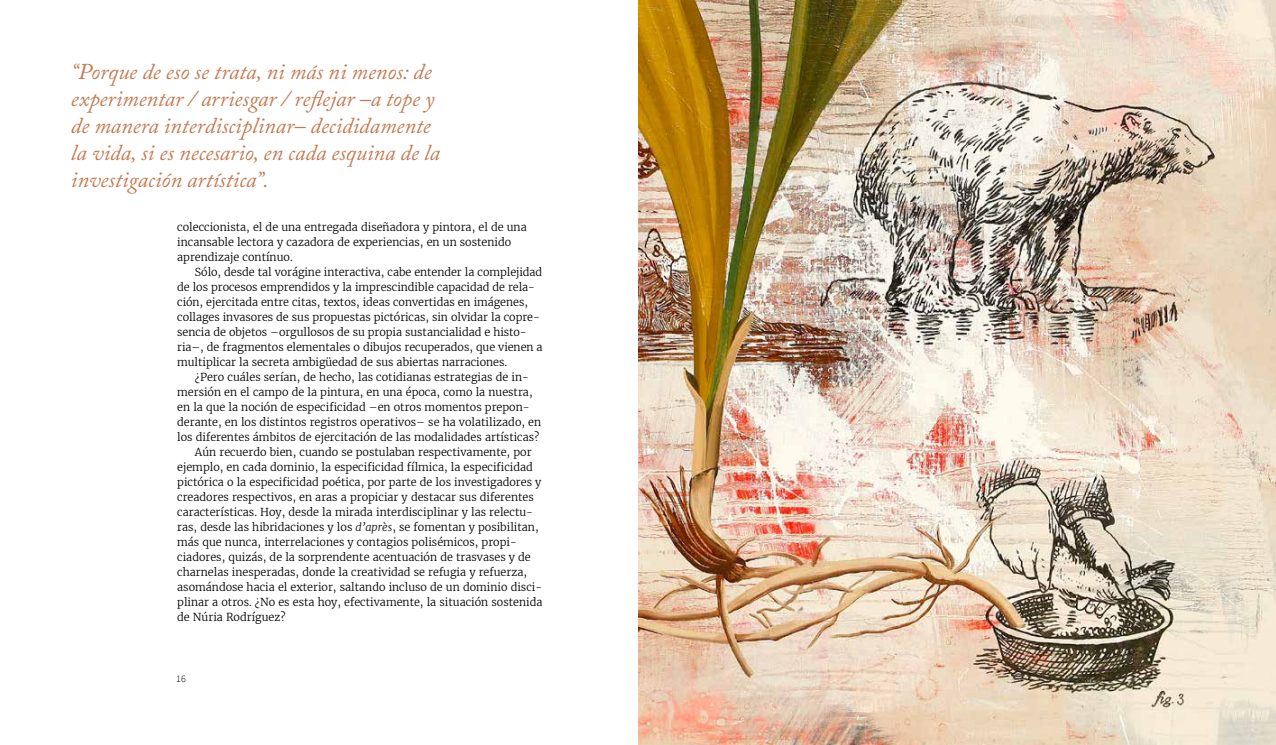
<style>
.page{position:relative;width:1276px;height:745px;background:#fff}
.page>*{position:absolute;margin:0;border:0;box-sizing:border-box;transform-origin:0 0}
.t1{font:italic 22.5px/27px "Adobe Caslon Pro";color:#c37a51}
.t2{font:300 10.88px/15px "Merriweather";color:#000}
.t3{font:300 10px "Source Sans Pro";color:#000}
.s1{font-style:italic}
</style>
<div class="page">
<img style="left:638px;top:0;width:638px;height:744px">
<h1 class="t1" style="left:71px;top:58px;width:371px">“Porque de eso se trata, ni más ni menos: de experimentar / arriesgar / reflejar –a tope y de manera interdisciplinar– decididamente la vida, si es necesario, en cada esquina de la investigación artística”.</h1>
<p class="t2" style="left:177px;top:218px;width:351px">coleccionista, el de una entregada diseñadora y pintora, el de una incansable lectora y cazadora de experiencias, en un sostenido aprendizaje contínuo.</p>
<p class="t2" style="left:177px;top:263px;width:367px;text-indent:18px">Sólo, desde tal vorágine interactiva, cabe entender la complejidad de los procesos emprendidos y la imprescindible capacidad de rela&shy;ción, ejercitada entre citas, textos, ideas convertidas en imágenes, collages invasores de sus propuestas pictóricas, sin olvidar la copre&shy;sencia de objetos –orgullosos de su propia sustancialidad e histo&shy;ria–, de fragmentos elementales o dibujos recuperados, que vienen a multiplicar la secreta ambigüedad de sus abiertas narraciones.</p>
<p class="t2" style="left:195px;top:368px;width:335px">¿Pero cuáles serían, de hecho, las cotidianas estrategias de in-</p>
<p class="t2" style="left:177px;top:383px;width:357px">mersión en el campo de la pintura, en una época, como la nuestra,</p>
<p class="t2" style="left:177px;top:398px;width:354px">en la que la noción de especificidad –en otros momentos prepon-</p>
<p class="t2" style="left:177px;top:413px;width:365px">derante, en los distintos registros operativos– se ha volatilizado, en</p>
<p class="t2" style="left:177px;top:428px;width:364px">los diferentes ámbitos de ejercitación de las modalidades artísticas?</p>
<p class="t2" style="left:195px;top:443px;width:338px">Aún recuerdo bien, cuando se postulaban respectivamente, por</p>
<p class="t2" style="left:177px;top:458px;width:357px">ejemplo, en cada dominio, la especificidad fílmica, la especificidad</p>
<p class="t2" style="left:177px;top:473px;width:366px">pictórica o la especificidad poética, por parte de los investigadores y</p>
<p class="t2" style="left:177px;top:488px;width:358px">creadores respectivos, en aras a propiciar y destacar sus diferentes</p>
<p class="t2" style="left:177px;top:503px;width:357px">características. Hoy, desde la mirada interdisciplinar y las relectu-</p>
<p class="t2" style="left:177px;top:518px;width:363px">ras, desde las hibridaciones y los <span class="s1">d’après</span>, se fomentan y posibilitan,</p>
<p class="t2" style="left:177px;top:533px;width:341px">más que nunca, interrelaciones y contagios polisémicos, propi-</p>
<p class="t2" style="left:177px;top:548px;width:355px">ciadores, quizás, de la sorprendente acentuación de trasvases y de</p>
<p class="t2" style="left:177px;top:563px;width:351px">charnelas inesperadas, donde la creatividad se refugia y refuerza,</p>
<p class="t2" style="left:177px;top:578px;width:366px">asomándose hacia el exterior, saltando incluso de un dominio disci-</p>
<p class="t2" style="left:177px;top:593px;width:367px">plinar a otros. ¿No es esta hoy, efectivamente, la situación sostenida</p>
<p class="t2" style="left:177px;top:608px;width:110px">de Núria Rodríguez?</p>
<p class="t3" style="left:176px;top:671px;width:11px">16</p>
</div>
